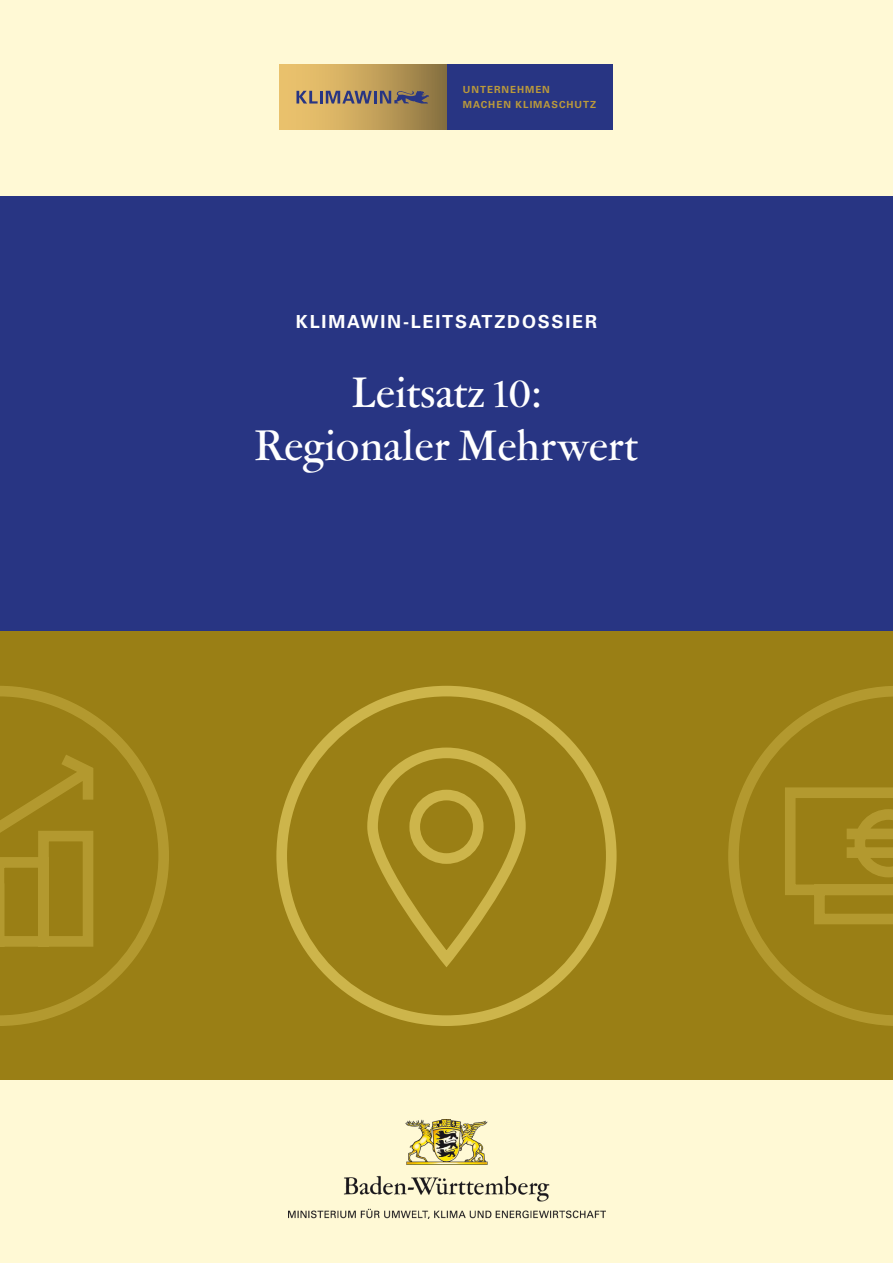
<style>
.page{position:relative;width:893px;height:1263px;background:#fff9d5}
.page>*{position:absolute;margin:0;border:0;box-sizing:border-box;transform-origin:0 0}
.Titelseite_H1_Titel{font:500 48px/52.8px "Garamont Amst SHOP";letter-spacing:.015em;color:#fff;text-align:center}
.Titelseite_H1_Titel-2{font:700 18px "Univers LT Pro 65";letter-spacing:.1em;color:#fff}
.t1{font:700 9.75px/14.5px "Univers LT Pro 65";letter-spacing:.1em;color:#bb9a3b}
</style>
<div class="page">
<div style="left:0;top:196px;width:893px;height:435px;background:#283583"></div>
<div style="left:0;top:631px;width:893px;height:449px;background:#9a7f15"></div>
<svg style="left:276px;top:686px;width:341px;height:340px"></svg>
<svg style="left:728px;top:686px;width:165px;height:340px"></svg>
<svg style="left:0;top:686px;width:169px;height:340px"></svg>
<div style="left:446px;top:64px;width:167px;height:66px;background:#283583"></div>
<div style="left:280px;top:64px;width:166px;height:66px;background:linear-gradient(to right,#f8cd73,#907844)"></div>
<svg style="left:296px;top:91px;width:133px;height:13px;background:#7b6f6e"></svg>
<img style="left:288px;top:1119px;width:317px;height:99px">
<p class="t1" style="left:463px;top:82px;width:135px">UNTERNEHMEN<br>MACHEN KLIMASCHUTZ</p>
<h1 class="Titelseite_H1_Titel-2" style="left:296px;top:311px;width:303px">KLIMAWIN-LEITSATZDOSSIER</h1>
<h1 class="Titelseite_H1_Titel" style="left:255px;top:368px;width:384px">Leitsatz 10:<br>Regionaler Mehrwert</h1>
</div>
